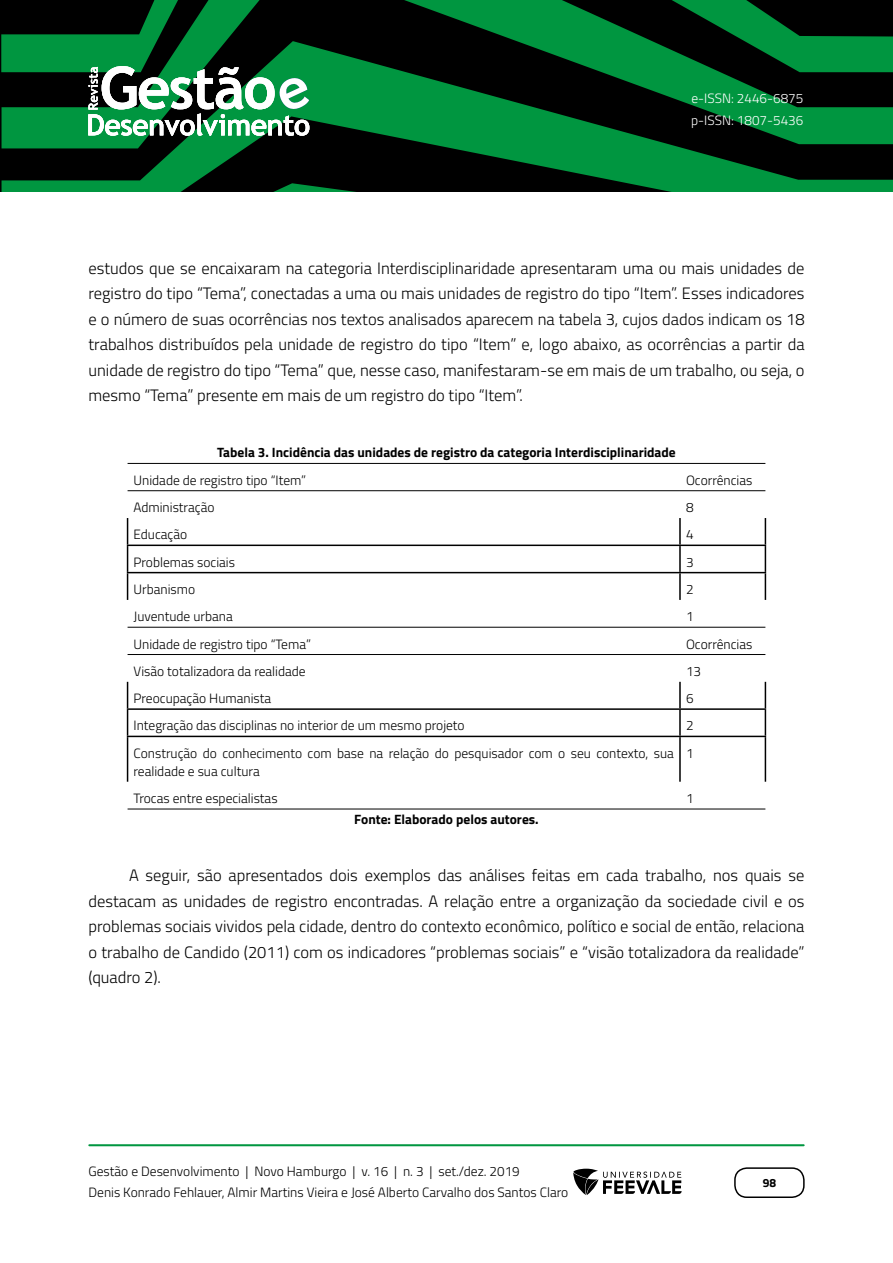
<style>
.page{position:relative;width:893px;height:1263px;background:#fff}
.page>*{position:absolute;margin:0;border:0;box-sizing:border-box;transform-origin:0 0}
.t1{font:300 16.5px/25.5px "Titillium Web";color:#000;text-align:justify}
.t2{font:300 13.5px/18px "Titillium Web";color:#000}
.t3{font:700 13.5px "Titillium Web";color:#000}
.t4{font:300 13.5px/22.5px "Titillium Web";color:#fff}
.t5{font:700 12px "Titillium Web";color:#000}
</style>
<div class="page">
<svg style="left:2px;top:0;width:891px;height:41px;background:#003516"></svg>
<svg style="left:2px;top:41px;width:891px;height:142px;background:#004a1f"></svg>
<svg style="left:2px;top:183px;width:891px;height:9px;background:#004f21"></svg>
<hr style="left:89px;top:1144px;width:715px;height:2px;background:#009640">
<div style="left:734px;top:1167px;width:71px;height:31px;border:2px solid #000;border-radius:12px"></div>
<svg style="left:573px;top:1169px;width:109px;height:26px"></svg>
<svg style="left:88px;top:66px;width:221px;height:70px"></svg>
<svg style="left:128px;top:491px;width:637px;height:318px"></svg>
<hr style="left:679px;top:518px;width:2px;height:27px;background:#000">
<hr style="left:127px;top:545px;width:553px;height:1px;background:#000">
<hr style="left:680px;top:545px;width:86px;height:1px;background:#000">
<hr style="left:679px;top:546px;width:2px;height:26px;background:#000">
<hr style="left:127px;top:572px;width:553px;height:1px;background:#000">
<svg style="left:127px;top:518px;width:1px;height:82px"></svg>
<hr style="left:680px;top:572px;width:86px;height:1px;background:#000">
<hr style="left:679px;top:573px;width:2px;height:27px;background:#000">
<svg style="left:765px;top:518px;width:1px;height:82px"></svg>
<hr style="left:679px;top:682px;width:2px;height:26px;background:#000">
<hr style="left:127px;top:708px;width:553px;height:2px;background:#000">
<svg style="left:127px;top:682px;width:1px;height:54px"></svg>
<hr style="left:680px;top:708px;width:86px;height:2px;background:#000">
<hr style="left:679px;top:710px;width:2px;height:26px;background:#000">
<svg style="left:765px;top:682px;width:1px;height:54px"></svg>
<hr style="left:127px;top:736px;width:553px;height:1px;background:#000">
<hr style="left:127px;top:737px;width:1px;height:45px;background:#000">
<hr style="left:680px;top:736px;width:86px;height:1px;background:#000">
<hr style="left:679px;top:737px;width:2px;height:45px;background:#000">
<hr style="left:765px;top:737px;width:1px;height:45px;background:#000">
<hr style="left:128px;top:463px;width:552px;height:1px;background:#000">
<hr style="left:680px;top:463px;width:85px;height:1px;background:#000">
<hr style="left:128px;top:490px;width:552px;height:1px;background:#000">
<hr style="left:680px;top:490px;width:85px;height:1px;background:#000">
<hr style="left:128px;top:627px;width:552px;height:1px;background:#000">
<hr style="left:680px;top:627px;width:85px;height:1px;background:#000">
<hr style="left:128px;top:654px;width:552px;height:1px;background:#000">
<hr style="left:680px;top:654px;width:85px;height:1px;background:#000">
<hr style="left:128px;top:809px;width:552px;height:1px;background:#000">
<hr style="left:680px;top:809px;width:85px;height:1px;background:#000">
<p class="t4" style="left:691px;top:86px;width:114px">e-ISSN: 2446-6875 p-ISSN: 1807-5436</p>
<p class="t1" style="left:88px;top:254px;width:718px">estudos que se encaixaram na categoria Interdisciplinaridade apresentaram uma ou mais unidades de registro do tipo “Tema”, conectadas a uma ou mais unidades de registro do tipo “Item”. Esses indicadores e o número de suas ocorrências nos textos analisados aparecem na tabela 3, cujos dados indicam os 18 trabalhos distribuídos pela unidade de registro do tipo “Item” e, logo abaixo, as ocorrências a partir da unidade de registro do tipo “Tema” que, nesse caso, manifestaram-se em mais de um trabalho, ou seja, o mesmo “Tema” presente em mais de um registro do tipo “Item”.</p>
<p class="t3" style="left:217px;top:442px;width:460px">Tabela 3. Incidência das unidades de registro da categoria Interdisciplinaridade</p>
<p class="t2" style="left:134px;top:470px;width:174px">Unidade de registro tipo “Item”</p>
<p class="t2" style="left:686px;top:470px;width:68px">Ocorrências</p>
<p class="t2" style="left:134px;top:498px;width:83px">Administração</p>
<p class="t2" style="left:686px;top:498px;width:9px">8</p>
<p class="t2" style="left:134px;top:525px;width:55px">Educação</p>
<p class="t2" style="left:686px;top:525px;width:9px">4</p>
<p class="t2" style="left:134px;top:552px;width:103px">Problemas sociais</p>
<p class="t2" style="left:686px;top:552px;width:9px">3</p>
<p class="t2" style="left:134px;top:579px;width:63px">Urbanismo</p>
<p class="t2" style="left:686px;top:579px;width:9px">2</p>
<p class="t2" style="left:134px;top:607px;width:101px">Juventude urbana</p>
<p class="t2" style="left:686px;top:607px;width:9px">1</p>
<p class="t2" style="left:134px;top:634px;width:179px">Unidade de registro tipo “Tema”</p>
<p class="t2" style="left:686px;top:634px;width:68px">Ocorrências</p>
<p class="t2" style="left:134px;top:661px;width:174px">Visão totalizadora da realidade</p>
<p class="t2" style="left:686px;top:661px;width:17px">13</p>
<p class="t2" style="left:134px;top:689px;width:139px">Preocupação Humanista</p>
<p class="t2" style="left:686px;top:689px;width:9px">6</p>
<p class="t2" style="left:134px;top:716px;width:333px">Integração das disciplinas no interior de um mesmo projeto</p>
<p class="t2" style="left:686px;top:716px;width:9px">2</p>
<p class="t2" style="left:134px;top:743px;width:542px">Construção do conhecimento com base na relação do pesquisador com o seu contexto, sua realidade e sua cultura</p>
<p class="t2" style="left:686px;top:743px;width:9px">1</p>
<p class="t2" style="left:134px;top:789px;width:146px">Trocas entre especialistas</p>
<p class="t2" style="left:686px;top:789px;width:9px">1</p>
<p class="t3" style="left:354px;top:809px;width:186px">Fonte: Elaborado pelos autores.</p>
<p class="t1" style="left:88px;top:862px;width:717px;text-indent:41px">A seguir, são apresentados dois exemplos das análises feitas em cada trabalho, nos quais se destacam as unidades de registro encontradas. A relação entre a organização da sociedade civil e os problemas sociais vividos pela cidade, dentro do contexto econômico, político e social de então, relaciona o trabalho de Candido (2011) com os indicadores “problemas sociais” e “visão totalizadora da realidade” (quadro 2).</p>
<p class="t2" style="left:88px;top:1160px;width:481px;line-height:21px">Gestão e Desenvolvimento | Novo Hamburgo | v. 16 | n. 3 | set./dez. 2019<br>Denis Konrado Fehlauer, Almir Martins Vieira e José Alberto Carvalho dos Santos Claro</p>
<p class="t5" style="left:763px;top:1174px;width:15px">98</p>
</div>
